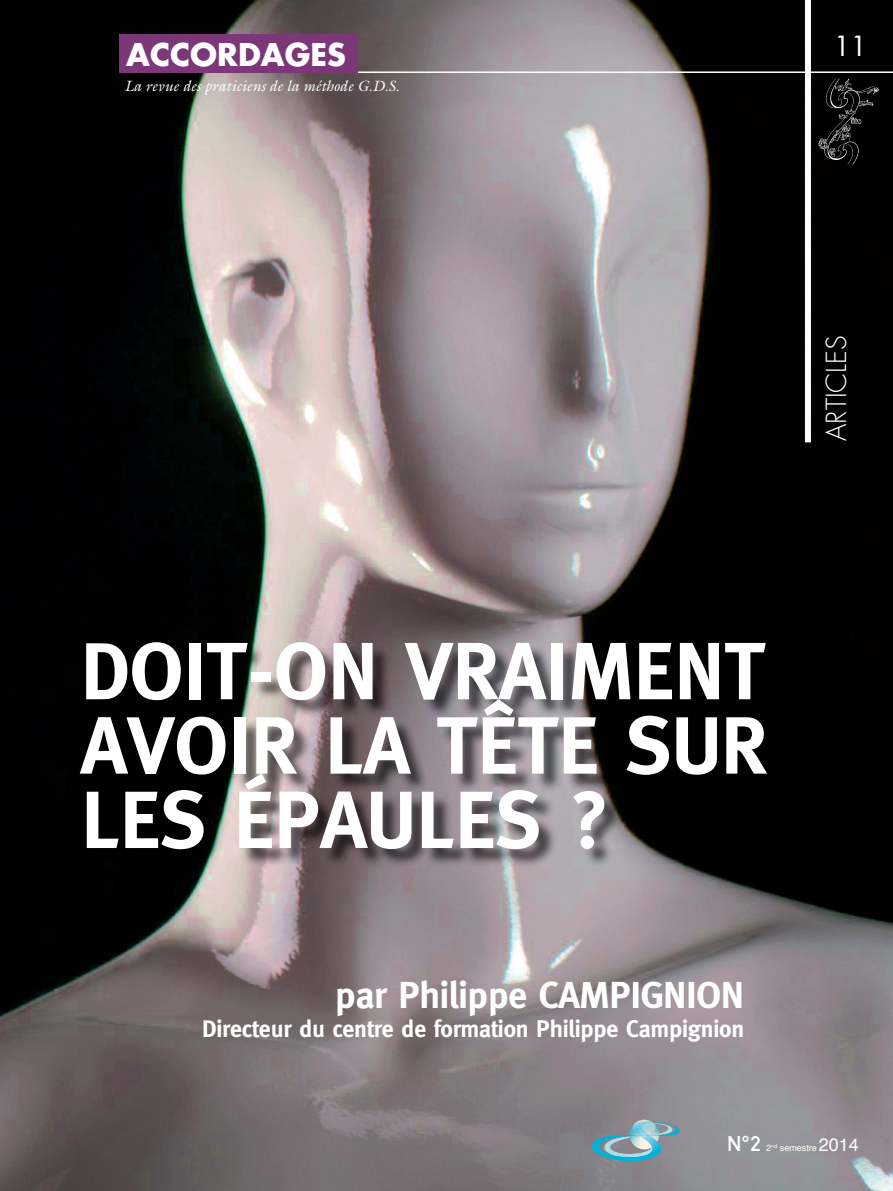
<style>
.page{position:relative;width:893px;height:1191px;background:#fff}
.page>*{position:absolute;margin:0;border:0;box-sizing:border-box;transform-origin:0 0}
.t1{font:700 81px/74.4px "Meta";color:#fff;text-align:justify}
.t2{font:700 37.5px "Meta";letter-spacing:-.01em;color:#fff}
.t3{font:700 30.45px "Futura";color:#fff}
.t4{font:300 27px "Futura";color:#fff}
.t5{font:27px "Futura";color:#fff}
.t6{font:700 24px "Meta";letter-spacing:-.01em;color:#fff}
.t7{font:22.5px "DIN Mittel EF";color:#fff}
.t8{font:italic 15px "Galliard";color:#fff}
.t9{font:9px "Helvetica";color:#fff}
.s1{font-size:18px}
</style>
<div class="page">
<img style="left:0;top:0;width:893px;height:1191px">
<hr style="left:128px;top:71px;width:765px;height:2px;background:#fff">
<div style="left:805px;top:0;width:6px;height:442px;background:#fff"></div>
<img style="left:817px;top:76px;width:62px;height:91px">
<svg style="left:592px;top:1119px;width:88px;height:42px;background:#789aa5"></svg>
<img style="left:634px;top:1121px;width:19px;height:14px">
<img style="left:641px;top:1135px;width:20px;height:18px">
<div style="left:119px;top:35px;width:238px;height:38px;background:#7b3777"></div>
<img style="left:81px;top:644px;width:703px;height:224px">
<p class="t3" style="left:126px;top:34px;width:221px">ACCORDAGES</p>
<p class="t8" style="left:125px;top:76px;width:276px">La revue des praticiens de la méthode G.D.S.</p>
<p class="t5" style="left:834px;top:29px;width:35px">11</p>
<p class="t4" style="left:820px;top:441px;width:107px;rotate:-90deg">ARTICLES</p>
<h1 class="t1" style="left:81px;top:633px;width:688px">DOIT-ON VRAIMENT AVOIR LA TÊTE SUR LES ÉPAULES ?</h1>
<h2 class="t2" style="left:335px;top:973px;width:410px">par Philippe CAMPIGNION</h2>
<p class="t6" style="left:202px;top:1014px;width:543px">Directeur du centre de formation Philippe Campignion</p>
<p class="t7" style="left:727px;top:1130px;width:36px">N°2</p>
<p class="t9" style="left:766px;top:1143px;width:94px">2<sup>nd</sup> semestre <span class="s1">2014</span></p>
</div>
